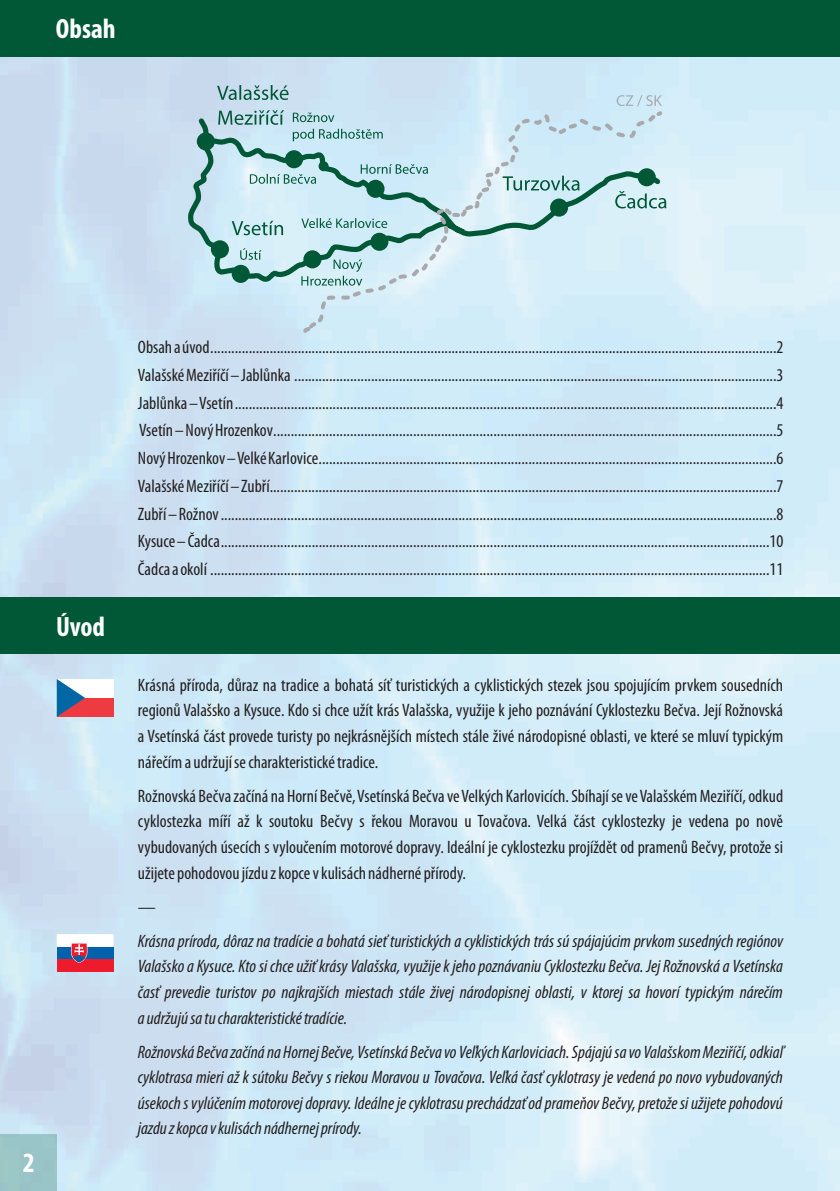
<style>
.page{position:relative;width:840px;height:1191px;background:#fff}
.page>*{position:absolute;margin:0;border:0;box-sizing:border-box;transform-origin:0 0}
.t1{font:700 condensed 28px "Myriad Pro";color:#fff}
.t2{font:condensed 18px/27.8px "Myriad Pro";color:#231f20;text-align:justify}
.t3{font:italic condensed 18px/25.6px "Myriad Pro";color:#231f20;text-align:justify}
</style>
<div class="page">
<img style="left:0;top:57px;width:839px;height:1134px">
<hr style="left:839px;top:0;width:1px;height:57px;background:#005836">
<div style="left:0;top:0;width:839px;height:57px;background:#005836"></div>
<div style="left:0;top:1134px;width:57px;height:57px;background:#99c5c8"></div>
<svg style="left:185px;top:114px;width:115px;height:171px;background:#bddbe4"></svg>
<svg style="left:218px;top:110px;width:66px;height:15px"></svg>
<svg style="left:217px;top:85px;width:71px;height:15px"></svg>
<svg style="left:292px;top:129px;width:8px;height:12px"></svg>
<svg style="left:293px;top:112px;width:7px;height:10px"></svg>
<svg style="left:250px;top:174px;width:50px;height:10px"></svg>
<svg style="left:240px;top:248px;width:21px;height:12px"></svg>
<svg style="left:232px;top:221px;width:51px;height:14px"></svg>
<svg style="left:300px;top:109px;width:364px;height:227px;background:#c9e4ee"></svg>
<div style="left:318px;top:161px;width:10px;height:10px;background:#005836;border-radius:50%"></div>
<div style="left:197px;top:132px;width:18px;height:18px;background:#005836;border-radius:50%"></div>
<div style="left:211px;top:240px;width:18px;height:18px;background:#005836;border-radius:50%"></div>
<div style="left:285px;top:150px;width:18px;height:18px;background:#005836;border-radius:50%"></div>
<div style="left:366px;top:180px;width:18px;height:18px;background:#005836;border-radius:50%"></div>
<div style="left:370px;top:233px;width:18px;height:18px;background:#005836;border-radius:50%"></div>
<div style="left:303px;top:250px;width:18px;height:18px;background:#005836;border-radius:50%"></div>
<div style="left:231px;top:265px;width:18px;height:18px;background:#005836;border-radius:50%"></div>
<div style="left:637px;top:168px;width:18px;height:18px;background:#005836;border-radius:50%"></div>
<div style="left:549px;top:198px;width:18px;height:19px;background:#005836;border-radius:50%"></div>
<svg style="left:615px;top:191px;width:51px;height:17px"></svg>
<svg style="left:616px;top:95px;width:45px;height:11px"></svg>
<svg style="left:502px;top:176px;width:77px;height:15px"></svg>
<div style="left:57px;top:959px;width:56px;height:13px;background:#ee1b2c"></div>
<svg style="left:57px;top:934px;width:56px;height:29px"></svg>
<div style="left:57px;top:698px;width:56px;height:19px;background:#ee3a41"></div>
<div style="left:57px;top:679px;width:56px;height:19px;background:#fff"></div>
<svg style="left:57px;top:679px;width:28px;height:38px"></svg>
<div style="left:0;top:597px;width:839px;height:57px;background:#005836"></div>
<h1 class="t1" style="left:56px;top:17px;width:61px">Obsah</h1>
<h1 class="t1" style="left:56px;top:615px;width:50px">Úvod</h1>
<h1 class="t1" style="left:23px;top:1150px;width:13px">2</h1>
<p class="t2" style="left:138px;top:335px;width:646px">Obsah a úvod..................................................................................................................................................................2<br>Valašské Meziříčí – Jablůnka ..........................................................................................................................................3<br>Jablůnka – Vsetín...........................................................................................................................................................4<br>Vsetín – Nový Hrozenkov................................................................................................................................................5<br>Nový Hrozenkov – Velké Karlovice...................................................................................................................................6<br>Valašské Meziříčí – Zubří.................................................................................................................................................7<br>Zubří – Rožnov...............................................................................................................................................................8<br>Kysuce – Čadca.............................................................................................................................................................10<br>Čadca a okolí ................................................................................................................................................................11</p>
<p class="t2" style="left:138px;top:673px;width:646px;line-height:25.6px">Krásná příroda, důraz na tradice a bohatá síť turistických a cyklistických stezek jsou spojujícím prvkem sousedních regionů Valašsko a Kysuce. Kdo si chce užít krás Valašska, využije k jeho poznávání Cyklostezku Bečva. Její Rožnovská a Vsetínská část provede turisty po nejkrásnějších místech stále živé národopisné oblasti, ve které se mluví typickým nářečím a udržují se charakteristické tradice.</p>
<p class="t2" style="left:138px;top:784px;width:646px;line-height:25.6px">Rožnovská Bečva začíná na Horní Bečvě, Vsetínská Bečva ve Velkých Karlovicích. Sbíhají se ve Valašském Meziříčí, odkud cyklostezka míří až k soutoku Bečvy s řekou Moravou u Tovačova. Velká část cyklostezky je vedena po nově vybudovaných úsecích s vyloučením motorové dopravy. Ideální je cyklostezku projíždět od pramenů Bečvy, protože si užijete pohodovou jízdu z kopce v kulisách nádherné přírody.</p>
<p class="t2" style="left:138px;top:894px;width:19px">—</p>
<p class="t3" style="left:138px;top:929px;width:646px">Krásna príroda, dôraz na tradície a bohatá sieť turistických a cyklistických trás sú spájajúcim prvkom susedných regiónov Valašsko a Kysuce. Kto si chce užiť krásy Valašska, využije k jeho poznávaniu Cyklostezku Bečva. Jej Rožnovská a Vsetínska časť prevedie turistov po najkrajších miestach stále živej národopisnej oblasti, v ktorej sa hovorí typickým nárečím a udržujú sa tu charakteristické tradície.</p>
<p class="t3" style="left:138px;top:1040px;width:646px">Rožnovská Bečva začíná na Hornej Bečve, Vsetínská Bečva vo Veľkých Karloviciach. Spájajú sa vo Valašskom Meziříčí, odkiaľ cyklotrasa mieri až k sútoku Bečvy s riekou Moravou u Tovačova. Veľká časť cyklotrasy je vedená po novo vybudovaných úsekoch s vylúčením motorovej dopravy. Ideálne je cyklotrasu prechádzať od prameňov Bečvy, pretože si užijete pohodovú jazdu z kopca v kulisách nádhernej prírody.</p>
</div>
